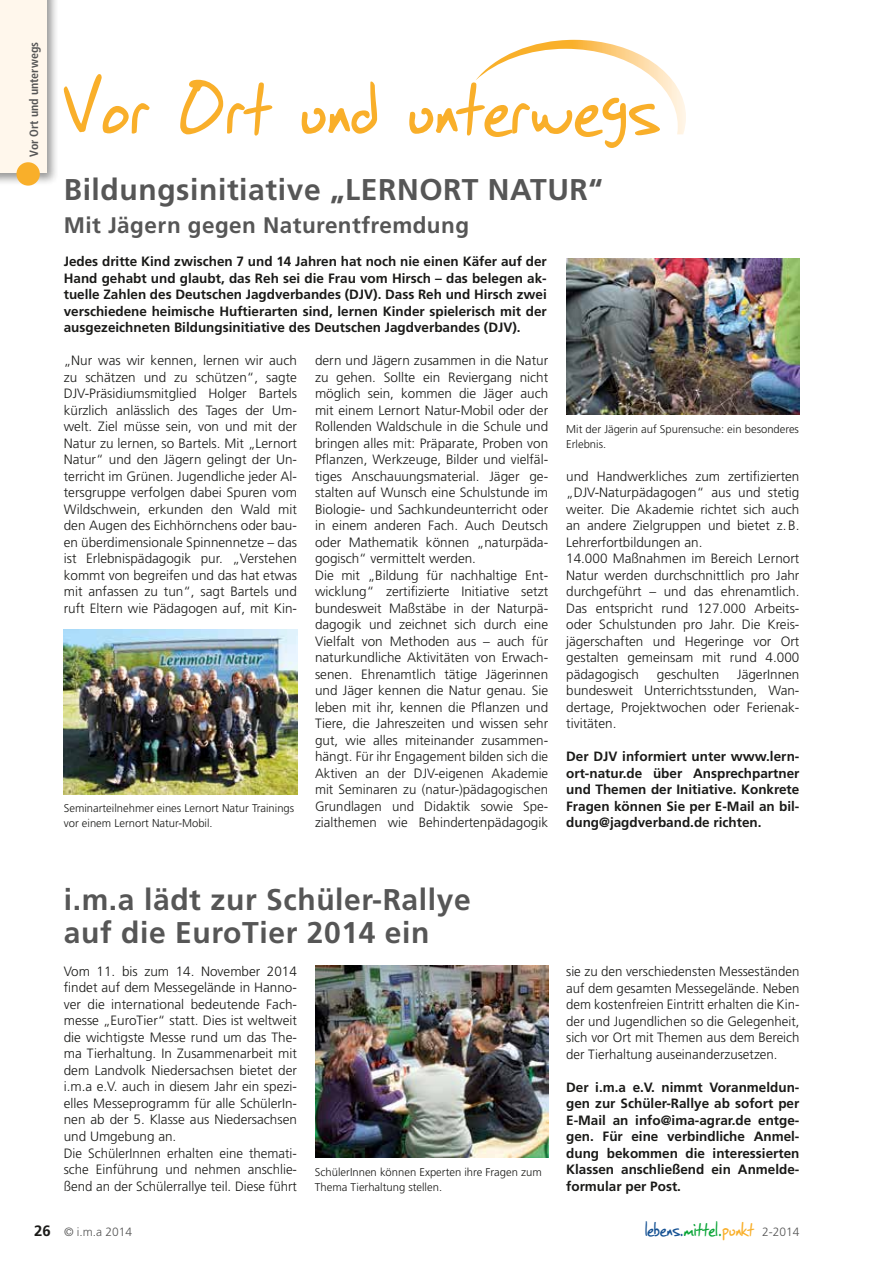
<style>
.page{position:relative;width:893px;height:1263px;background:#fff}
.page>*{position:absolute;margin:0;border:0;box-sizing:border-box;transform-origin:0 0}
.t1{font:90px "SF Grunge Sans";letter-spacing:.02em;color:#f9af2a}
.t2{font:700 30px/33px "Frutiger";letter-spacing:.02em;color:#565656}
.t3{font:700 22.5px "Frutiger";letter-spacing:.02em;color:#565656}
.t4{font:22.5px "SF Grunge Sans";letter-spacing:.01em;color:#155193}
.t5{font:300 13.5px/16.5px "Frutiger";color:#1a1a18}
.t6{font:700 13.5px/16.5px "Frutiger";color:#1a1a18;text-align:justify}
.t7{font:700 condensed 12px "Frutiger";color:#565656}
.t8{font:300 12px "Frutiger";color:#565656}
.t9{font:300 11.25px/15px "Frutiger";color:#1a1a18}
.s1{font-weight:700;font-size:15px;color:#1a1a18}
.s2{color:#0aa537}
.s3{color:#f9af2a}
.s4{font-family:"Frutiger";font-weight:300;font-size:12px;color:#565656}
</style>
<div class="page">
<svg style="left:476px;top:40px;width:210px;height:94px"></svg>
<img style="left:315px;top:965px;width:233px;height:192px">
<img style="left:64px;top:629px;width:233px;height:165px">
<img style="left:566px;top:259px;width:233px;height:156px">
<div style="left:0;top:0;width:59px;height:186px;background:#1a1a18;opacity:.45"></div>
<div style="left:0;top:0;width:47px;height:173px;background:#fff7ec"></div>
<div style="left:16px;top:162px;width:24px;height:24px;background:#f9af2a;border-radius:50%"></div>
<p class="t7" style="left:27px;top:157px;width:116px;rotate:-90deg">Vor Ort und unterwegs</p>
<h1 class="t1" style="left:64px;top:50px;width:594px">Vor Ort und unterwegs</h1>
<h2 class="t2" style="left:64px;top:173px;width:541px">Bildungsinitiative „LERNORT NATUR“</h2>
<h3 class="t3" style="left:64px;top:212px;width:407px">Mit Jägern gegen Naturentfremdung</h3>
<p class="t6" style="left:64px;top:253px;width:485px">Jedes dritte Kind zwischen 7 und 14 Jahren hat noch nie einen Käfer auf der Hand gehabt und glaubt, das Reh sei die Frau vom Hirsch – das belegen ak&shy;tuelle Zahlen des Deutschen Jagdverbandes (DJV). Dass Reh und Hirsch zwei verschiedene heimische Huftierarten sind, lernen Kinder spielerisch mit der ausgezeichneten Bildungsinitiative des Deutschen Jagdverbandes (DJV).</p>
<p class="t5" style="left:64px;top:352px;width:235px;text-align:justify">„Nur was wir kennen, lernen wir auch zu schätzen und zu schützen“, sagte DJV-Präsidiumsmitglied Holger Bartels kürzlich anlässlich des Tages der Um&shy;welt. Ziel müsse sein, von und mit der Natur zu lernen, so Bartels. Mit „Lernort Natur“ und den Jägern gelingt der Un&shy;terricht im Grünen. Jugendliche jeder Al&shy;tersgruppe verfolgen dabei Spuren vom Wildschwein, erkunden den Wald mit den Augen des Eichhörnchens oder bau&shy;en überdimensionale Spinnennetze – das ist Erlebnispädagogik pur. „Verstehen kommt von begreifen und das hat etwas mit anfassen zu tun“, sagt Bartels und ruft Eltern wie Pädagogen auf, mit Kin-</p>
<p class="t9" style="left:64px;top:801px;width:232px">Seminarteilnehmer eines Lernort Natur Trainings vor einem Lernort Natur-Mobil.</p>
<p class="t5" style="left:315px;top:352px;width:235px">dern und Jägern zusammen in die Natur zu gehen. Sollte ein Reviergang nicht möglich sein, kommen die Jäger auch mit einem Lernort Natur-Mobil oder der Rollenden Waldschule in die Schule und bringen alles mit: Präparate, Proben von Pflanzen, Werkzeuge, Bilder und vielfäl&shy;tiges Anschauungsmaterial. Jäger ge&shy;stalten auf Wunsch eine Schulstunde im Biologie- und Sachkundeunterricht oder in einem anderen Fach. Auch Deutsch oder Mathematik können „naturpäda&shy;gogisch“ vermittelt werden.<br>Die mit „Bildung für nachhaltige Ent&shy;wicklung“ zertifizierte Initiative setzt bundesweit Maßstäbe in der Naturpä&shy;dagogik und zeichnet sich durch eine Vielfalt von Methoden aus – auch für naturkundliche Aktivitäten von Erwach&shy;senen. Ehrenamtlich tätige Jägerinnen und Jäger kennen die Natur genau. Sie leben mit ihr, kennen die Pflanzen und Tiere, die Jahreszeiten und wissen sehr gut, wie alles miteinander zusammen&shy;hängt. Für ihr Engagement bilden sich die Aktiven an der DJV-eigenen Akademie mit Seminaren zu (natur-)pädagogischen Grundlagen und Didaktik sowie Spe&shy;zialthemen wie Behindertenpädagogik</p>
<p class="t9" style="left:566px;top:421px;width:234px">Mit der Jägerin auf Spurensuche: ein besonderes<br>Erlebnis.</p>
<p class="t5" style="left:566px;top:468px;width:235px">und Handwerkliches zum zertifizierten „DJV-Naturpädagogen“ aus und stetig weiter. Die Akademie richtet sich auch an andere Zielgruppen und bietet z.B.<br>Lehrerfortbildungen an.<br>14.000 Maßnahmen im Bereich Lernort Natur werden durchschnittlich pro Jahr durchgeführt – und das ehrenamtlich.<br>Das entspricht rund 127.000 Arbeits&shy;oder Schulstunden pro Jahr. Die Kreis&shy;jägerschaften und Hegeringe vor Ort gestalten gemeinsam mit rund 4.000 pädagogisch</p>
<p class="t5" style="left:657px;top:666px;width:64px">geschulten</p>
<p class="t5" style="left:566px;top:666px;width:235px;text-align:justify;text-indent:171px">JägerInnen bundesweit Unterrichtsstunden, Wan&shy;dertage, Projektwochen oder Ferienak&shy;tivitäten.</p>
<p class="t6" style="left:566px;top:748px;width:235px">Der DJV informiert unter www.lern&shy;ort-natur.de über Ansprechpartner und Themen der Initiative. Konkrete Fragen können Sie per E-Mail an bil&shy;dung@jagdverband.de richten.</p>
<h2 class="t2" style="left:64px;top:883px;width:408px">i.m.a lädt zur Schüler-Rallye auf die EuroTier 2014 ein</h2>
<p class="t5" style="left:64px;top:963px;width:235px">Vom 11. bis zum 14. November 2014 findet auf dem Messegelände in Hanno&shy;ver die international bedeutende Fach&shy;messe „EuroTier“ statt. Dies ist weltweit die wichtigste Messe rund um das The&shy;ma Tierhaltung. In Zusammenarbeit mit dem Landvolk Niedersachsen bietet der i.m.a e.V. auch in diesem Jahr ein spezi&shy;elles Messeprogramm für alle SchülerIn&shy;nen ab der 5. Klasse aus Niedersachsen und Umgebung an.<br>Die SchülerInnen erhalten eine themati&shy;sche Einführung und nehmen anschlie&shy;ßend an der Schülerrallye teil. Diese führt</p>
<p class="t9" style="left:315px;top:1164px;width:228px">SchülerInnen können Experten ihre Fragen zum<br>Thema Tierhaltung stellen.</p>
<p class="t5" style="left:566px;top:963px;width:235px;text-align:justify">sie zu den verschiedensten Messeständen auf dem gesamten Messegelände. Neben dem kostenfreien Eintritt erhalten die Kin&shy;der und Jugendlichen so die Gelegenheit, sich vor Ort mit Themen aus dem Bereich der Tierhaltung auseinanderzusetzen.</p>
<p class="t6" style="left:566px;top:1078px;width:235px">Der i.m.a e.V. nimmt Voranmeldun&shy;gen zur Schüler-Rallye ab sofort per E-Mail an info@ima-agrar.de entge&shy;gen. Für eine verbindliche Anmel&shy;dung bekommen die interessierten Klassen anschließend ein Anmelde&shy;formular per Post.</p>
<p class="t8" style="left:34px;top:1225px;width:100px"><span class="s1">26</span> © i.m.a 2014</p>
<h3 class="t4" style="left:645px;top:1214px;width:156px">lebens.<span class="s2">mittel.</span><span class="s3">punkt</span> <span class="s4">2-2014</span></h3>
</div>
